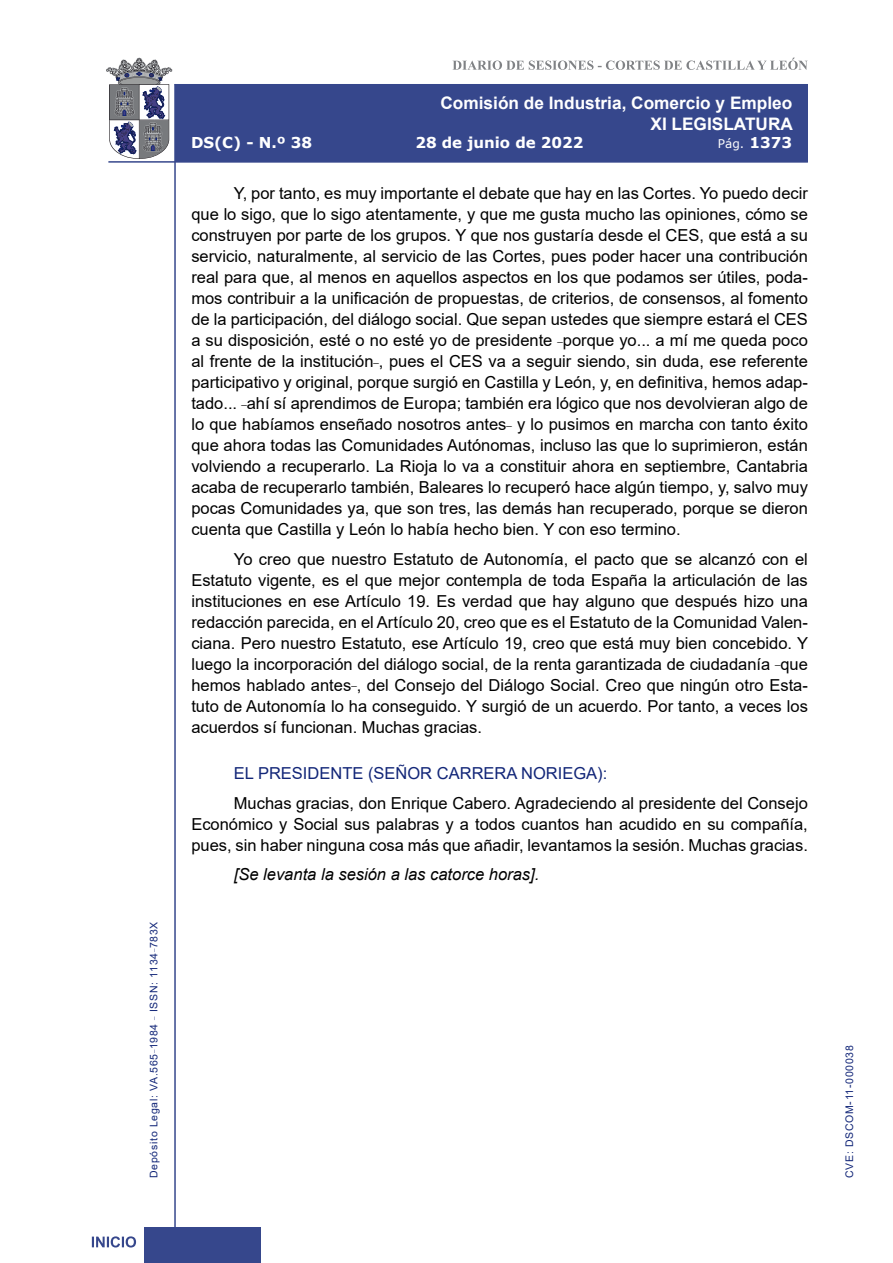
<style>
.page{position:relative;width:893px;height:1263px;background:#fff}
.page>*{position:absolute;margin:0;border:0;box-sizing:border-box;transform-origin:0 0}
.t1{font:700 17.25px/20.7px "Arial";color:#fff;text-align:right}
.t2{font:16.5px/21px "Arial";color:#000;text-align:justify}
.t3{font:italic 16.5px "Arial";color:#000}
.Orador{font:16.5px "Arial";color:#122678}
.t4{font:700 15px "Verdana";color:#fff}
.t5{font:12px "Verdana";color:#fff}
.t6{font:10.5px "Arial";letter-spacing:.065em;color:#122678}
.s1{font-weight:700;font-size:15px}
</style>
<div class="page">
<svg style="left:452px;top:58px;width:356px;height:12px"></svg>
<hr style="left:174px;top:84px;width:2px;height:1179px;background:#36478c">
<div style="left:144px;top:1227px;width:117px;height:36px;background:#36478c"></div>
<div style="left:175px;top:84px;width:633px;height:78px;background:#36478c"></div>
<hr style="left:108px;top:161px;width:700px;height:2px;background:#36478c">
<svg style="left:92px;top:1236px;width:44px;height:11px"></svg>
<svg style="left:106px;top:58px;width:66px;height:101px"></svg>
<p class="t6" style="left:146px;top:1178px;width:258px;rotate:-90deg">Depósito Legal: VA.565<sup>_</sup>1984 <sup>_</sup> ISSN: 1134<sup>_</sup>783X</p>
<p class="t1" style="left:440px;top:93px;width:354px">Comisión de Industria, Comercio y Empleo<br>XI LEGISLATURA</p>
<p class="t4" style="left:191px;top:132px;width:123px">DS(C) - N.º 38</p>
<p class="t4" style="left:415px;top:132px;width:170px">28 de junio de 2022</p>
<p class="t5" style="left:718px;top:135px;width:76px">Pág. <span class="s1">1373</span></p>
<p class="t2" style="left:191px;top:183px;width:618px;text-indent:43px">Y, por tanto, es muy importante el debate que hay en las Cortes. Yo puedo decir que lo sigo, que lo sigo atentamente, y que me gusta mucho las opiniones, cómo se construyen por parte de los grupos. Y que nos gustaría desde el CES, que está a su servicio, naturalmente, al servicio de las Cortes, pues poder hacer una contribución real para que, al menos en aquellos aspectos en los que podamos ser útiles, poda&shy;mos contribuir a la unificación de propuestas, de criterios, de consensos, al fomento de la participación, del diálogo social. Que sepan ustedes que siempre estará el CES a su disposición, esté o no esté yo de presidente <sup>_</sup>porque yo... a mí me queda poco al frente de la institución<sup>_</sup>, pues el CES va a seguir siendo, sin duda, ese referente participativo y original, porque surgió en Castilla y León, y, en definitiva, hemos adap&shy;tado... <sup>_</sup>ahí sí aprendimos de Europa; también era lógico que nos devolvieran algo de lo que habíamos enseñado nosotros antes<sup>_</sup> y lo pusimos en marcha con tanto éxito que ahora todas las Comunidades Autónomas, incluso las que lo suprimieron, están volviendo a recuperarlo. La Rioja lo va a constituir ahora en septiembre, Cantabria acaba de recuperarlo también, Baleares lo recuperó hace algún tiempo, y, salvo muy pocas Comunidades ya, que son tres, las demás han recuperado, porque se dieron cuenta que Castilla y León lo había hecho bien. Y con eso termino.</p>
<p class="t2" style="left:191px;top:548px;width:618px;text-indent:43px">Yo creo que nuestro Estatuto de Autonomía, el pacto que se alcanzó con el Estatuto vigente, es el que mejor contempla de toda España la articulación de las instituciones en ese Artículo 19. Es verdad que hay alguno que después hizo una redacción parecida, en el Artículo 20, creo que es el Estatuto de la Comunidad Valen&shy;ciana. Pero nuestro Estatuto, ese Artículo 19, creo que está muy bien concebido. Y luego la incorporación del diálogo social, de la renta garantizada de ciudadanía <sup>_</sup>que hemos hablado antes<sup>_</sup>, del Consejo del Diálogo Social. Creo que ningún otro Esta&shy;tuto de Autonomía lo ha conseguido. Y surgió de un acuerdo. Por tanto, a veces los acuerdos sí funcionan. Muchas gracias.</p>
<p class="Orador" style="left:234px;top:762px;width:375px">EL PRESIDENTE (SEÑOR CARRERA NORIEGA):</p>
<p class="t2" style="left:191px;top:792px;width:618px;text-indent:43px">Muchas gracias, don Enrique Cabero. Agradeciendo al presidente del Consejo Económico y Social sus palabras y a todos cuantos han acudido en su compañía, pues, sin haber ninguna cosa más que añadir, levantamos la sesión. Muchas gracias.</p>
<p class="t3" style="left:234px;top:864px;width:307px">[Se levanta la sesión a las catorce horas].</p>
<p class="t6" style="left:842px;top:1178px;width:134px;rotate:-90deg">CVE: DSCOM-11-000038</p>
</div>
